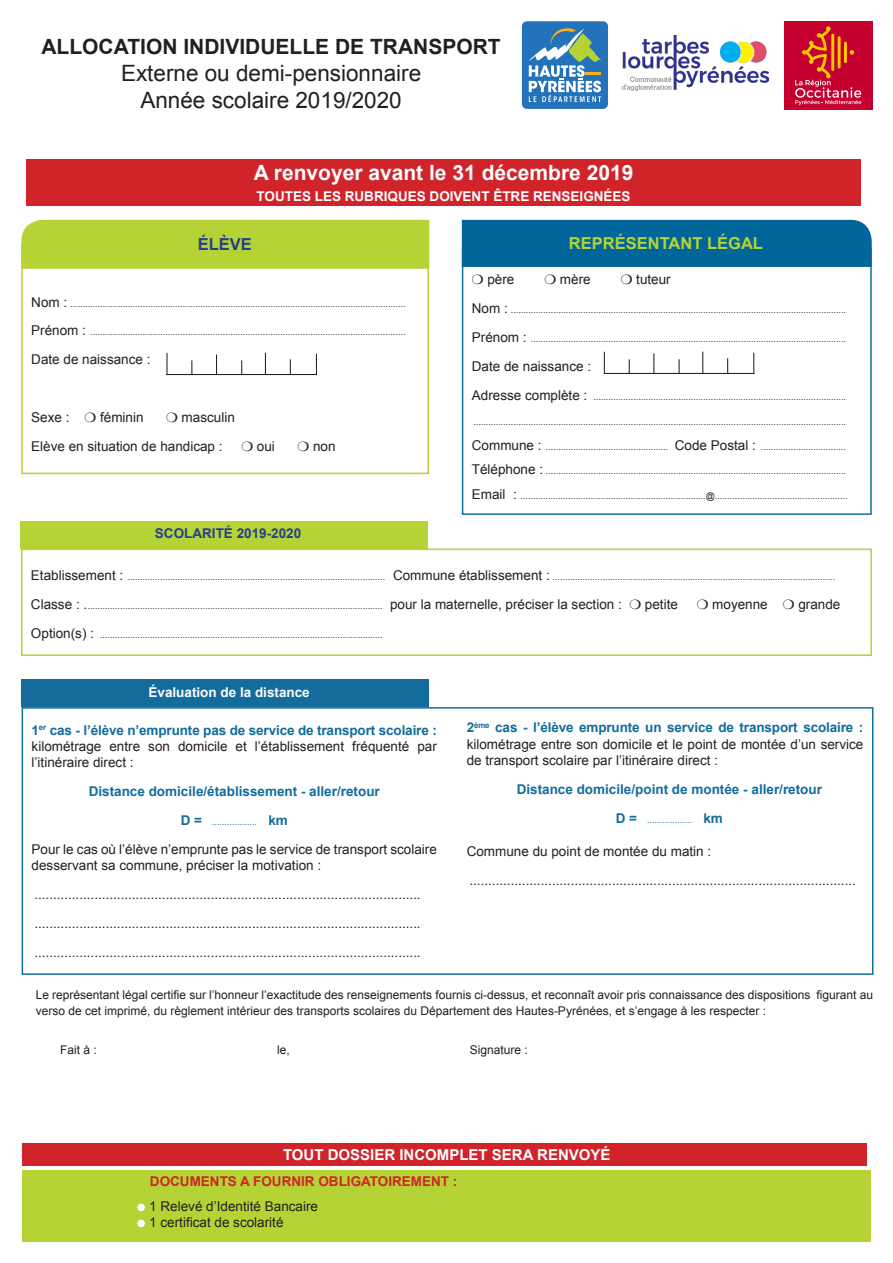
<style>
.page{position:relative;width:893px;height:1263px;background:#fff}
.page>*{position:absolute;margin:0;border:0;box-sizing:border-box;transform-origin:0 0}
.t1{font:22.5px/27px "Arial";color:#231f20;text-align:center}
.t2{font:700 21px "Arial";color:#231f20}
.t3{font:700 21px "Arial";color:#fff}
.t4{font:700 16.5px "Arial";color:#b5d334}
.t5{font:700 16.5px "Arial";color:#253f8e}
.t6{font:700 15px "Arial";color:#fff}
.t7{font:13.5px/16.2px "Arial";color:#231f20;text-align:justify}
.t8{font:700 13.5px "Arial";color:#136c9c}
.t9{font:700 13.5px "Arial";color:#fff}
.t10{font:700 13.5px "Arial";color:#d1232a}
.t11{font:700 13.5px "Arial";color:#253f8e}
.t12{font:12px/16.2px "Arial";color:#231f20}
.t13{font:9px "Arial";color:#231f20}
.t14{font:9px "Arial";color:#136c9c}
.s1{font-size:13.5px}
.s2{font-weight:700;color:#136c9c}
.s3{font-weight:700;font-size:13.5px}
.s4{color:#fff}
</style>
<div class="page">
<div style="left:462px;top:247px;width:410px;height:268px;border:2px solid #136c9c"></div>
<div style="left:462px;top:220px;width:410px;height:47px;background:#069"></div>
<div style="left:21px;top:243px;width:408px;height:231px;border:2px solid #b5d334"></div>
<div style="left:21px;top:220px;width:408px;height:49px;background:#b5d334"></div>
<div style="left:20px;top:521px;width:408px;height:27px;background:#b5d334"></div>
<div style="left:26px;top:159px;width:835px;height:47px;background:#d1232a"></div>
<hr style="left:166px;top:353px;width:2px;height:22px;background:#231f20">
<svg style="left:191px;top:360px;width:1px;height:14px"></svg>
<hr style="left:166px;top:374px;width:151px;height:1px;background:#231f20">
<svg style="left:216px;top:354px;width:1px;height:20px"></svg>
<svg style="left:241px;top:360px;width:1px;height:14px"></svg>
<svg style="left:265px;top:353px;width:1px;height:21px"></svg>
<svg style="left:290px;top:359px;width:1px;height:15px"></svg>
<svg style="left:316px;top:354px;width:1px;height:20px"></svg>
<div style="left:21px;top:549px;width:851px;height:107px;border:2px solid #b5d334"></div>
<div style="left:22px;top:707px;width:851px;height:268px;border:2px solid #136c9c"></div>
<div style="left:21px;top:679px;width:408px;height:28px;background:#136c9c"></div>
<svg style="left:604px;top:352px;width:1px;height:21px"></svg>
<svg style="left:629px;top:359px;width:1px;height:14px"></svg>
<hr style="left:604px;top:373px;width:150px;height:1px;background:#231f20">
<svg style="left:653px;top:353px;width:1px;height:20px"></svg>
<svg style="left:678px;top:359px;width:2px;height:14px"></svg>
<svg style="left:702px;top:352px;width:1px;height:21px"></svg>
<svg style="left:727px;top:358px;width:1px;height:15px"></svg>
<svg style="left:753px;top:353px;width:1px;height:20px"></svg>
<div style="left:22px;top:1170px;width:849px;height:72px;background:#b5d334"></div>
<div style="left:22px;top:1144px;width:845px;height:22px;background:#d1232a"></div>
<div style="left:522px;top:21px;width:86px;height:88px;background:#2472ba;border-radius:5px"></div>
<svg style="left:529px;top:28px;width:72px;height:74px"></svg>
<div style="left:784px;top:21px;width:88px;height:88px;background:#c5002e"></div>
<svg style="left:795px;top:26px;width:66px;height:79px"></svg>
<img style="left:623px;top:36px;width:146px;height:54px">
<p class="t2" style="left:41px;top:33px;width:461px">ALLOCATION INDIVIDUELLE DE TRANSPORT</p>
<p class="t1" style="left:121px;top:60px;width:302px">Externe ou demi-pensionnaire<br>Année scolaire 2019/2020</p>
<p class="t3" style="left:254px;top:159px;width:381px">A renvoyer avant le 31 décembre 2019</p>
<p class="t9" style="left:257px;top:187px;width:376px">TOUTES LES RUBRIQUES DOIVENT ÊTRE RENSEIGNÉES</p>
<p class="t5" style="left:198px;top:234px;width:56px">ÉLÈVE</p>
<p class="t13" style="left:31px;top:297px;width:376px"><span class="s1">Nom :</span> ......................................................................................................................................</p>
<p class="t13" style="left:31px;top:326px;width:376px"><span class="s1">Prénom :</span> ..............................................................................................................................</p>
<p class="t7" style="left:31px;top:352px;width:121px">Date de naissance :</p>
<p class="t7" style="left:31px;top:410px;width:40px">Sexe :</p>
<p class="t7" style="left:100px;top:410px;width:45px">féminin</p>
<p class="t7" style="left:182px;top:410px;width:55px">masculin</p>
<p class="t7" style="left:31px;top:439px;width:193px">Elève en situation de handicap :</p>
<p class="t7" style="left:257px;top:439px;width:20px">oui</p>
<p class="t7" style="left:313px;top:439px;width:24px">non</p>
<p class="t11" style="left:155px;top:525px;width:148px">SCOLARITÉ 2019-2020</p>
<p class="t4" style="left:569px;top:233px;width:196px">REPRÉSENTANT LÉGAL</p>
<p class="t7" style="left:487px;top:272px;width:29px">père</p>
<p class="t7" style="left:560px;top:272px;width:32px">mère</p>
<p class="t7" style="left:636px;top:272px;width:36px">tuteur</p>
<p class="t13" style="left:472px;top:304px;width:376px"><span class="s1">Nom :</span> ......................................................................................................................................</p>
<p class="t13" style="left:472px;top:333px;width:376px"><span class="s1">Prénom :</span> ..............................................................................................................................</p>
<p class="t7" style="left:472px;top:358px;width:121px">Date de naissance :</p>
<p class="t13" style="left:472px;top:391px;width:376px"><span class="s1">Adresse complète :</span> .....................................................................................................</p>
<p class="t13" style="left:473px;top:416px;width:374px">.....................................................................................................................................................</p>
<p class="t13" style="left:472px;top:441px;width:376px"><span class="s1">Commune :</span> ................................................. <span class="s1">Code Postal :</span> ..................................</p>
<p class="t13" style="left:472px;top:465px;width:376px"><span class="s1">Téléphone :</span> ........................................................................................................................</p>
<p class="t13" style="left:472px;top:490px;width:377px"><span class="s1">Email :</span> ..........................................................................@.....................................................</p>
<p class="t13" style="left:31px;top:571px;width:806px"><span class="s1">Etablissement :</span> ....................................................................................................... <span class="s1">Commune établissement :</span> .................................................................................................................</p>
<p class="t13" style="left:31px;top:600px;width:592px"><span class="s1">Classe : .</span>...................................................................................................................... <span class="s1">pour la maternelle, préciser la section :</span></p>
<p class="t7" style="left:645px;top:597px;width:35px">petite</p>
<p class="t7" style="left:712px;top:597px;width:57px">moyenne</p>
<p class="t7" style="left:798px;top:597px;width:44px">grande</p>
<p class="t13" style="left:31px;top:629px;width:353px"><span class="s1">Option(s) :</span> .................................................................................................................</p>
<p class="t9" style="left:148px;top:683px;width:163px">Évaluation de la distance</p>
<p class="t7" style="left:32px;top:722px;width:407px"><span class="s2">1</span><sup>er</sup> <span class="s2">cas - l’élève n’emprunte pas de service de transport scolaire : </span>kilométrage entre son domicile et l’établissement fréquenté par l’itinéraire direct :</p>
<p class="t8" style="left:89px;top:782px;width:293px">Distance domicile/établissement - aller/retour</p>
<p class="t14" style="left:181px;top:816px;width:109px"><span class="s3">D =</span> .................. <span class="s3">km</span></p>
<p class="t7" style="left:32px;top:841px;width:407px">Pour le cas où l’élève n’emprunte pas le service de transport scolaire desservant sa commune, préciser la motivation :</p>
<p class="t7" style="left:34px;top:886px;width:388px">.......................................................................................................</p>
<p class="t7" style="left:34px;top:915px;width:388px">.......................................................................................................</p>
<p class="t7" style="left:34px;top:944px;width:388px">.......................................................................................................</p>
<p class="t7" style="left:467px;top:720px;width:398px"><span class="s2">2</span><sup>ème</sup> <span class="s2">cas - l’élève emprunte un service de transport scolaire : </span>kilométrage entre son domicile et le point de montée d’un service de transport scolaire par l’itinéraire direct :</p>
<p class="t8" style="left:517px;top:780px;width:307px">Distance domicile/point de montée - aller/retour</p>
<p class="t14" style="left:616px;top:814px;width:109px"><span class="s3">D =</span> .................. <span class="s3">km</span></p>
<p class="t7" style="left:467px;top:843px;width:246px">Commune du point de montée du matin :</p>
<p class="t7" style="left:469px;top:872px;width:388px">.......................................................................................................</p>
<p class="t12" style="left:36px;top:987px;width:839px">Le représentant légal certifie sur l’honneur l’exactitude des renseignements fournis ci-dessus, et reconnaît avoir pris connaissance des dispositions figurant au verso de cet imprimé, du règlement intérieur des transports scolaires du Département des Hautes-Pyrénées, et s’engage à les respecter :</p>
<p class="t12" style="left:60px;top:1042px;width:38px">Fait à :</p>
<p class="t12" style="left:277px;top:1042px;width:14px">le,</p>
<p class="t12" style="left:470px;top:1042px;width:60px">Signature :</p>
<p class="t6" style="left:283px;top:1145px;width:329px">TOUT DOSSIER INCOMPLET SERA RENVOYÉ</p>
<p class="t10" style="left:150px;top:1173px;width:309px">DOCUMENTS A FOURNIR OBLIGATOIREMENT :</p>
<p class="t7" style="left:137px;top:1198px;width:182px"><span class="s4">●</span> 1 Relevé d’Identité Bancaire</p>
<p class="t7" style="left:137px;top:1214px;width:148px"><span class="s4">●</span> 1 certificat de scolarité</p>
</div>
